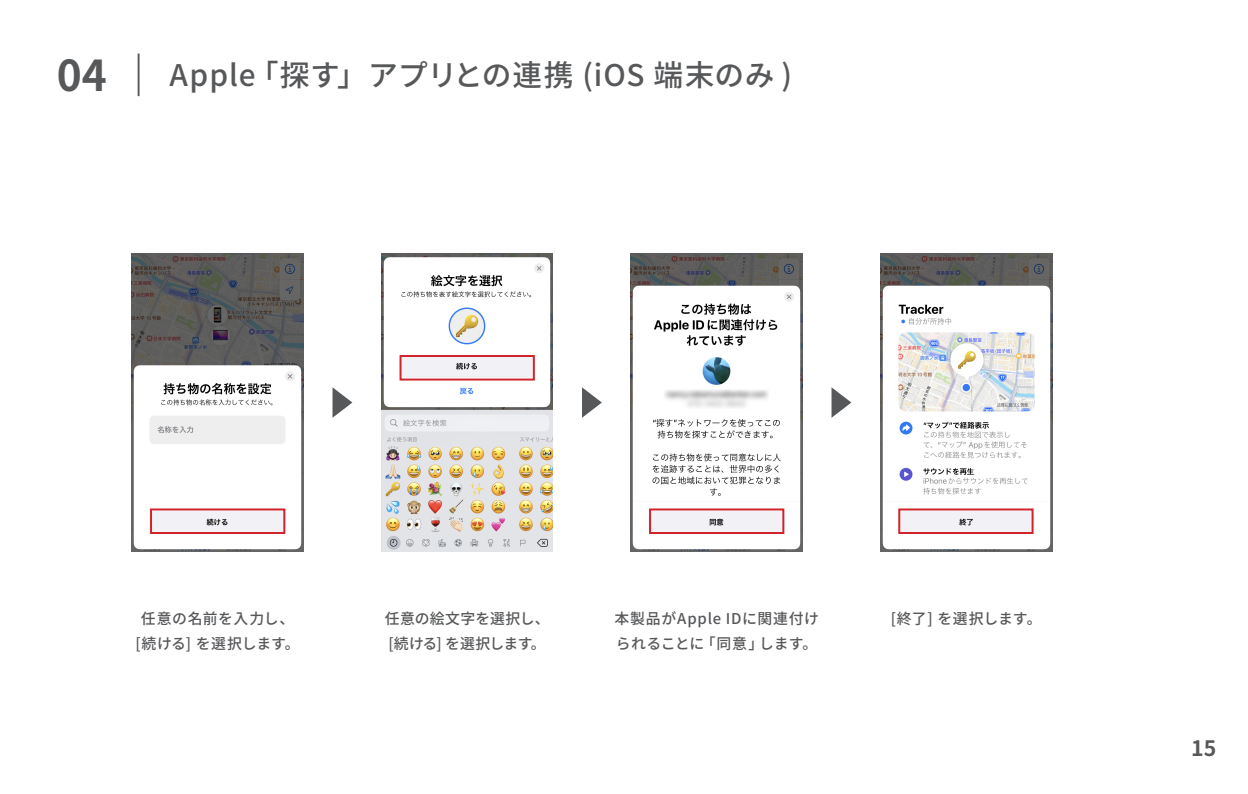
<style>
.page{position:relative;width:1248px;height:794px;background:#fff}
.page>*{position:absolute;margin:0;border:0;box-sizing:border-box;transform-origin:0 0}
.t1{font:500 29.8px "Noto Sans JP";letter-spacing:.025em;color:#57585a}
.t2{font:700 21.2px "Noto Sans JP";color:#57585a}
.t3{font:500 14.8px/25.6px "Noto Sans JP";letter-spacing:.02em;color:#57585a;text-align:center}
.t4{font:500 14.8px/25.6px "Noto Sans JP";letter-spacing:.04em;color:#57585a}
.t5{font:500 14.8px/25.6px "Noto Sans JP";color:#57585a}
.s1{font-weight:700;font-size:42.6px}
.s2{font-size:42.6px}
</style>
<div class="page">
<img style="left:132px;top:254px;width:171px;height:297px">
<img style="left:381px;top:254px;width:172px;height:297px">
<img style="left:631px;top:254px;width:171px;height:297px">
<img style="left:880px;top:254px;width:171px;height:297px">
<div style="left:898px;top:508px;width:135px;height:26px;border:2px solid #d1232a"></div>
<div style="left:649px;top:508px;width:135px;height:26px;border:2px solid #d1232a"></div>
<div style="left:399px;top:355px;width:136px;height:25px;border:2px solid #d1232a"></div>
<div style="left:150px;top:508px;width:135px;height:26px;border:2px solid #d1232a"></div>
<svg style="left:332px;top:387px;width:20px;height:31px"></svg>
<svg style="left:831px;top:387px;width:20px;height:31px"></svg>
<svg style="left:582px;top:387px;width:20px;height:31px"></svg>
<h1 class="t1" style="left:57px;top:59px;width:736px"><span class="s1">04</span> <span class="s2">｜</span> Apple「探す」アプリとの連携 (iOS 端末のみ )</h1>
<p class="t3" style="left:135px;top:606px;width:166px">任意の名前を入力し、<br>[続ける] を選択します。</p>
<p class="t4" style="left:614px;top:606px;width:206px">本製品がApple IDに関連付けられることに「同意」します。</p>
<p class="t3" style="left:890px;top:606px;width:152px">[終了] を選択します。</p>
<p class="t5" style="left:385px;top:606px;width:166px">任意の絵文字を選択し、[続ける] を選択します。</p>
<h2 class="t2" style="left:1191px;top:736px;width:27px">15</h2>
</div>
